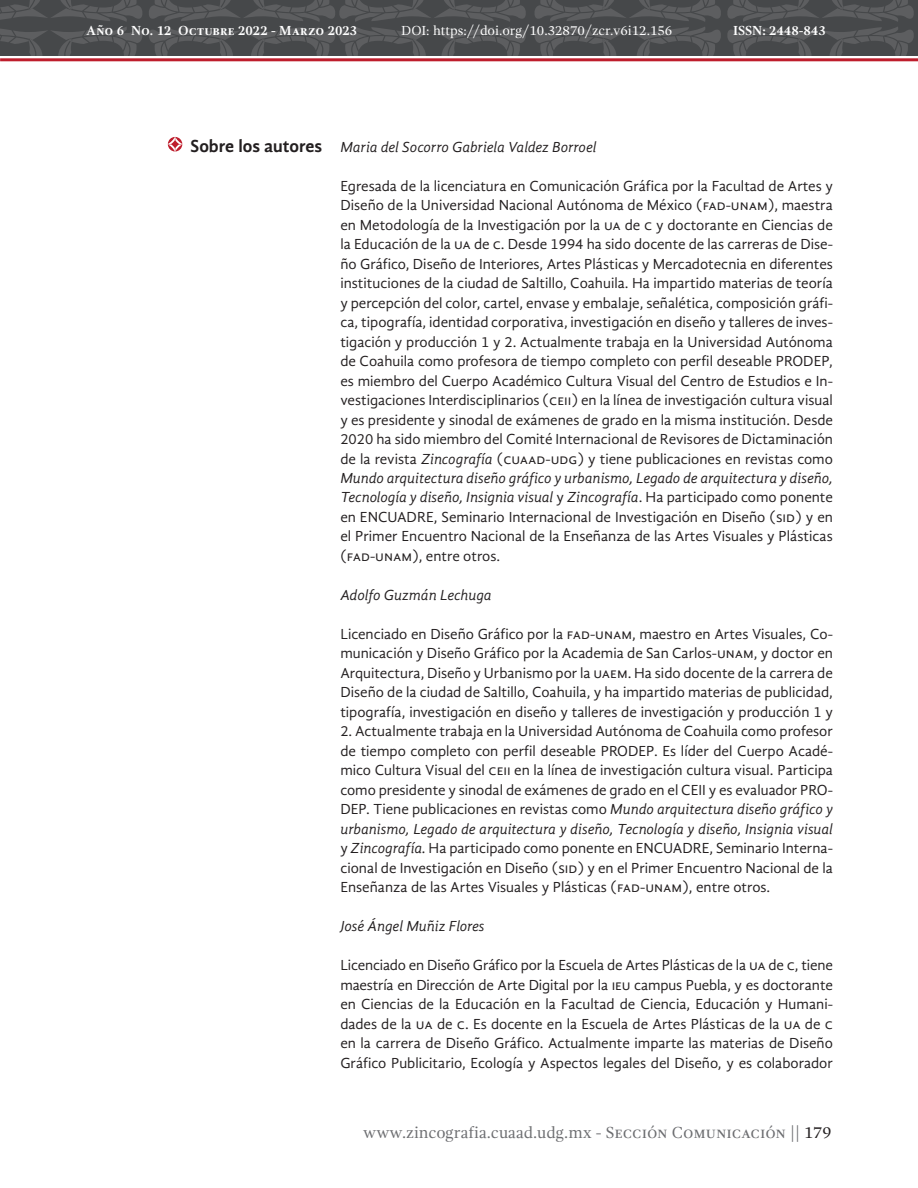
<style>
.page{position:relative;width:918px;height:1188px;background:#fff}
.page>*{position:absolute;margin:0;border:0;box-sizing:border-box;transform-origin:0 0}
.t1{font:700 18px "Gandhi Sans";letter-spacing:-.005em;color:#231f20}
.t2{font:16.5px "Gandhi Serif";color:#6c6d70}
.t3{font:15px/19.5px "Gandhi Sans";color:#231f20;text-align:justify}
.t4{font:italic 15px "Gandhi Sans";color:#231f20}
.t5{font:700 13.5px "Gandhi Serif";color:#fff}
.t6{font:13.5px "Gandhi Serif";color:#fff}
.s1{font-style:italic}
.s2{color:#231f20}
</style>
<div class="page">
<hr style="left:0;top:58px;width:918px;height:3px;background:#be1d2c">
<svg style="left:0;top:0;width:527px;height:56px;background:#4e5052"></svg>
<svg style="left:533px;top:0;width:382px;height:56px;background:#4e5052"></svg>
<svg style="left:168px;top:137px;width:14px;height:14px"></svg>
<p class="t5" style="left:86px;top:23px;width:273px">Año 6 No. 12 Octubre 2022 - Marzo 2023</p>
<p class="t6" style="left:401px;top:23px;width:273px">DOI: https://doi.org/10.32870/zcr.v6i12.156</p>
<p class="t5" style="left:733px;top:23px;width:94px">ISSN: 2448-843</p>
<p class="t1" style="left:191px;top:135px;width:133px">Sobre los autores</p>
<p class="t4" style="left:340px;top:138px;width:258px">Maria del Socorro Gabriela Valdez Borroel</p>
<p class="t3" style="left:340px;top:176px;width:494px">Egresada de la licenciatura en Comunicación Gráfica por la Facultad de Artes y Diseño de la Universidad Nacional Autónoma de México (fad-unam), maestra en Metodología de la Investigación por la ua de c y doctorante en Ciencias de la Educación de la ua de c. Desde 1994 ha sido docente de las carreras de Dise&shy;ño Gráfico, Diseño de Interiores, Artes Plásticas y Mercadotecnia en diferentes instituciones de la ciudad de Saltillo, Coahuila. Ha impartido materias de teoría y percepción del color, cartel, envase y embalaje, señalética, composición gráfi&shy;ca, tipografía, identidad corporativa, investigación en diseño y talleres de inves&shy;tigación y producción 1 y 2. Actualmente trabaja en la Universidad Autónoma de Coahuila como profesora de tiempo completo con perfil deseable PRODEP, es miembro del Cuerpo Académico Cultura Visual del Centro de Estudios e In&shy;vestigaciones Interdisciplinarios (ceii) en la línea de investigación cultura visual y es presidente y sinodal de exámenes de grado en la misma institución. Desde 2020 ha sido miembro del Comité Internacional de Revisores de Dictaminación de la revista <span class="s1">Zincografía</span> (cuaad-udg) y tiene publicaciones en revistas como <span class="s1">Mundo arquitectura diseño gráfico y urbanismo, Legado de arquitectura y diseño, Tecnología y diseño, Insignia visual</span> y <span class="s1">Zincografía</span>. Ha participado como ponente en ENCUADRE, Seminario Internacional de Investigación en Diseño (sid) y en el Primer Encuentro Nacional de la Enseñanza de las Artes Visuales y Plásticas (fad-unam), entre otros.</p>
<p class="t4" style="left:340px;top:586px;width:153px">Adolfo Guzmán Lechuga</p>
<p class="t3" style="left:340px;top:624px;width:494px">Licenciado en Diseño Gráfico por la fad-unam, maestro en Artes Visuales, Co&shy;municación y Diseño Gráfico por la Academia de San Carlos-unam, y doctor en Arquitectura, Diseño y Urbanismo por la uaem. Ha sido docente de la carrera de Diseño de la ciudad de Saltillo, Coahuila, y ha impartido materias de publicidad, tipografía, investigación en diseño y talleres de investigación y producción 1 y</p>
<p class="t3" style="left:340px;top:722px;width:494px">2. Actualmente trabaja en la Universidad Autónoma de Coahuila como profesor de tiempo completo con perfil deseable PRODEP. Es líder del Cuerpo Acadé&shy;mico Cultura Visual del ceii en la línea de investigación cultura visual. Participa como presidente y sinodal de exámenes de grado en el CEII y es evaluador PRO-DEP. Tiene publicaciones en revistas como <span class="s1">Mundo arquitectura diseño gráfico y urbanismo, Legado de arquitectura y diseño, Tecnología y diseño, Insignia visual </span>y <span class="s1">Zincografía.</span> Ha participado como ponente en ENCUADRE, Seminario Interna&shy;cional de Investigación en Diseño (sid) y en el Primer Encuentro Nacional de la Enseñanza de las Artes Visuales y Plásticas (fad-unam), entre otros.</p>
<p class="t4" style="left:340px;top:918px;width:146px">José Ángel Muñiz Flores</p>
<p class="t3" style="left:340px;top:956px;width:494px">Licenciado en Diseño Gráfico por la Escuela de Artes Plásticas de la ua de c, tiene maestría en Dirección de Arte Digital por la ieu campus Puebla, y es doctorante en Ciencias de la Educación en la Facultad de Ciencia, Educación y Humani&shy;dades de la ua de c. Es docente en la Escuela de Artes Plásticas de la ua de c en la carrera de Diseño Gráfico. Actualmente imparte las materias de Diseño Gráfico Publicitario, Ecología y Aspectos legales del Diseño, y es colaborador</p>
<p class="t2" style="left:363px;top:1124px;width:470px">www.zincografia.cuaad.udg.mx - Sección Comunicación || <span class="s2">179</span></p>
</div>
